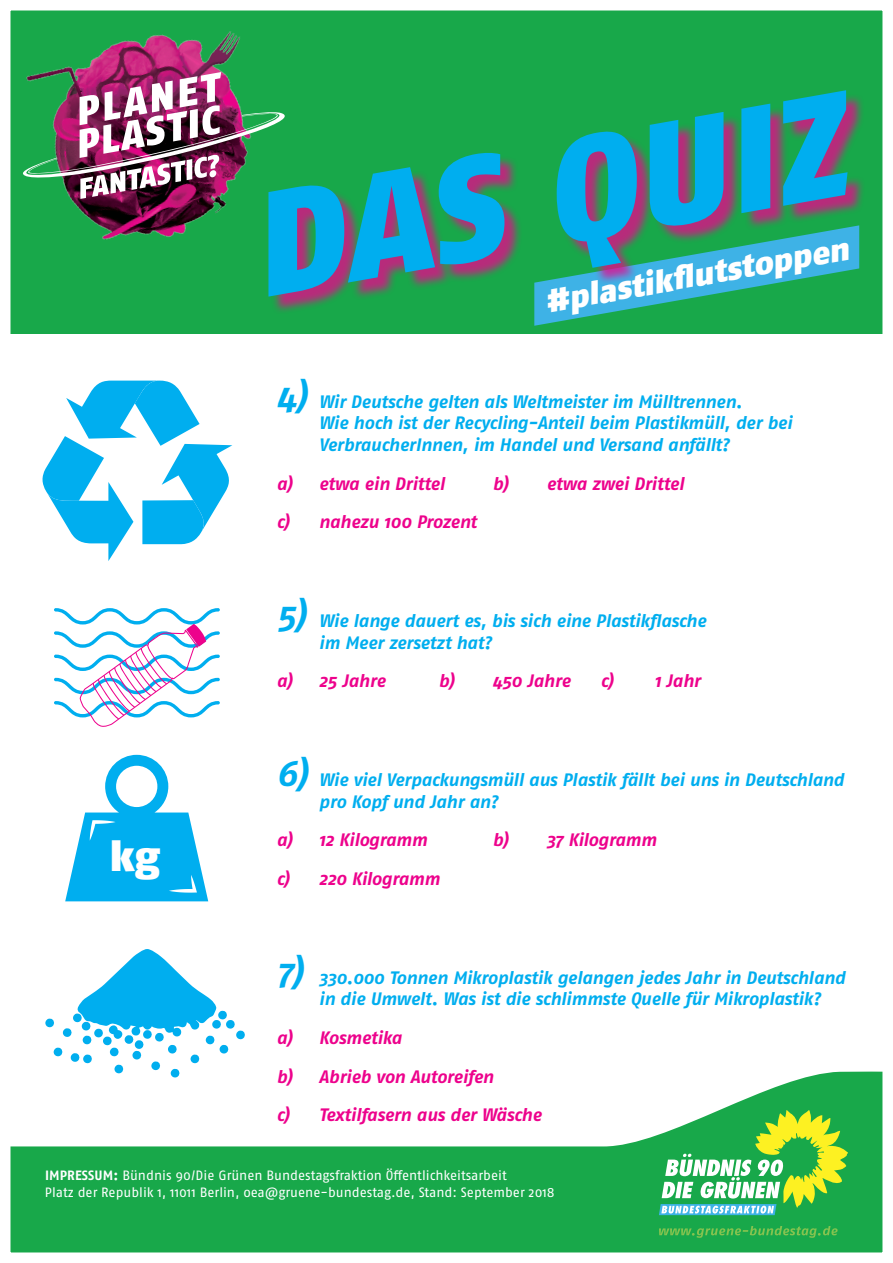
<style>
.page{position:relative;width:893px;height:1263px;background:#fff}
.page>*{position:absolute;margin:0;border:0;box-sizing:border-box;transform-origin:0 0}
.t1{font:italic 900 147px "Fago OT";color:#00aeef}
.t2{font:900 42.75px "Fago OT";color:#fff}
.t3{font:italic 900 32.25px "Fago OT";color:#fff}
.t4{font:italic 700 18px/21.6px "Fago OT";letter-spacing:-.01em;color:#00aeef}
.t5{font:italic 700 18px/38.5px "Fago OT";letter-spacing:-.01em;color:#ed028c}
.t6{font:13.5px/16.2px "Fago OT";color:#fff}
.s1{font-size:36px}
.s2{font-weight:700}
</style>
<div class="page">
<div style="left:0;top:0;width:893px;height:334px;background:#18a84a"></div>
<svg style="left:534px;top:315px;width:61px;height:11px"></svg>
<img style="left:46px;top:31px;width:194px;height:209px">
<img style="left:23px;top:72px;width:248px;height:129px">
<div style="left:271px;top:93px;width:595px;height:222px;background:#ed028c;opacity:.75"></div>
<svg style="left:42px;top:381px;width:190px;height:180px"></svg>
<svg style="left:54px;top:608px;width:166px;height:119px"></svg>
<svg style="left:65px;top:755px;width:143px;height:146px"></svg>
<svg style="left:45px;top:949px;width:200px;height:122px"></svg>
<svg style="left:11px;top:1071px;width:871px;height:181px;fill:#18a84a"></svg>
<svg style="left:659px;top:1226px;width:179px;height:12px;background:#38af4b"></svg>
<svg style="left:659px;top:1110px;width:189px;height:105px"></svg>
<div style="left:0;top:0;width:893px;height:1263px;border:10px solid #fff"></div>
<h1 class="t1" style="left:236px;top:161px;width:600px;rotate:-10deg">DAS QUIZ</h1>
<h3 class="t3" style="left:542px;top:283px;width:309px;rotate:-10deg">#plastikfl utstoppen</h3>
<p class="t4" style="left:319px;top:391px;width:475px;text-indent:-43px"><span class="s1">4)</span> Wir Deutsche gelten als Weltmeister im Mülltrennen.<br>Wie hoch ist der Recycling-Anteil beim Plastikmüll, der bei<br>VerbraucherInnen, im Handel und Versand anfällt?</p>
<p class="t5" style="left:276px;top:464px;width:170px">a) etwa ein Drittel</p>
<p class="t5" style="left:492px;top:464px;width:193px">b) etwa zwei Drittel</p>
<p class="t5" style="left:276px;top:503px;width:202px">c) nahezu 100 Prozent</p>
<h2 class="t2" style="left:109px;top:830px;width:52px">kg</h2>
<p class="t4" style="left:319px;top:610px;width:389px;text-indent:-43px"><span class="s1">5)</span> Wie lange dauert es, bis sich eine Plastikflasche im Meer zersetzt hat?</p>
<p class="t5" style="left:276px;top:662px;width:111px">a) 25 Jahre</p>
<p class="t5" style="left:438px;top:662px;width:134px">b) 450 Jahre</p>
<p class="t5" style="left:600px;top:662px;width:102px">c) 1 Jahr</p>
<p class="t4" style="left:319px;top:769px;width:527px;text-indent:-43px"><span class="s1">6)</span> Wie viel Verpackungsmüll aus Plastik fällt bei uns in Deutschland pro Kopf und Jahr an?</p>
<p class="t5" style="left:276px;top:821px;width:152px">a) 12 Kilogramm</p>
<p class="t5" style="left:492px;top:821px;width:166px">b) 37 Kilogramm</p>
<p class="t5" style="left:276px;top:859px;width:165px">c) 220 Kilogramm</p>
<p class="t4" style="left:319px;top:967px;width:528px;text-indent:-43px"><span class="s1">7)</span> 330.000 Tonnen Mikroplastik gelangen jedes Jahr in Deutschland in die Umwelt. Was ist die schlimmste Quelle für Mikroplastik?</p>
<p class="t5" style="left:276px;top:1018px;width:267px">a) Kosmetika<br>b) Abrieb von Autoreifen<br>c) Textilfasern aus der Wäsche</p>
<p class="t6" style="left:45px;top:1168px;width:511px"><span class="s2">IMPRESSUM:</span> Bündnis 90/Die Grünen Bundestagsfraktion Öffentlichkeitsarbeit<br>Platz der Republik 1, 11011 Berlin, oea@gruene-bundestag.de, Stand: September 2018</p>
</div>
